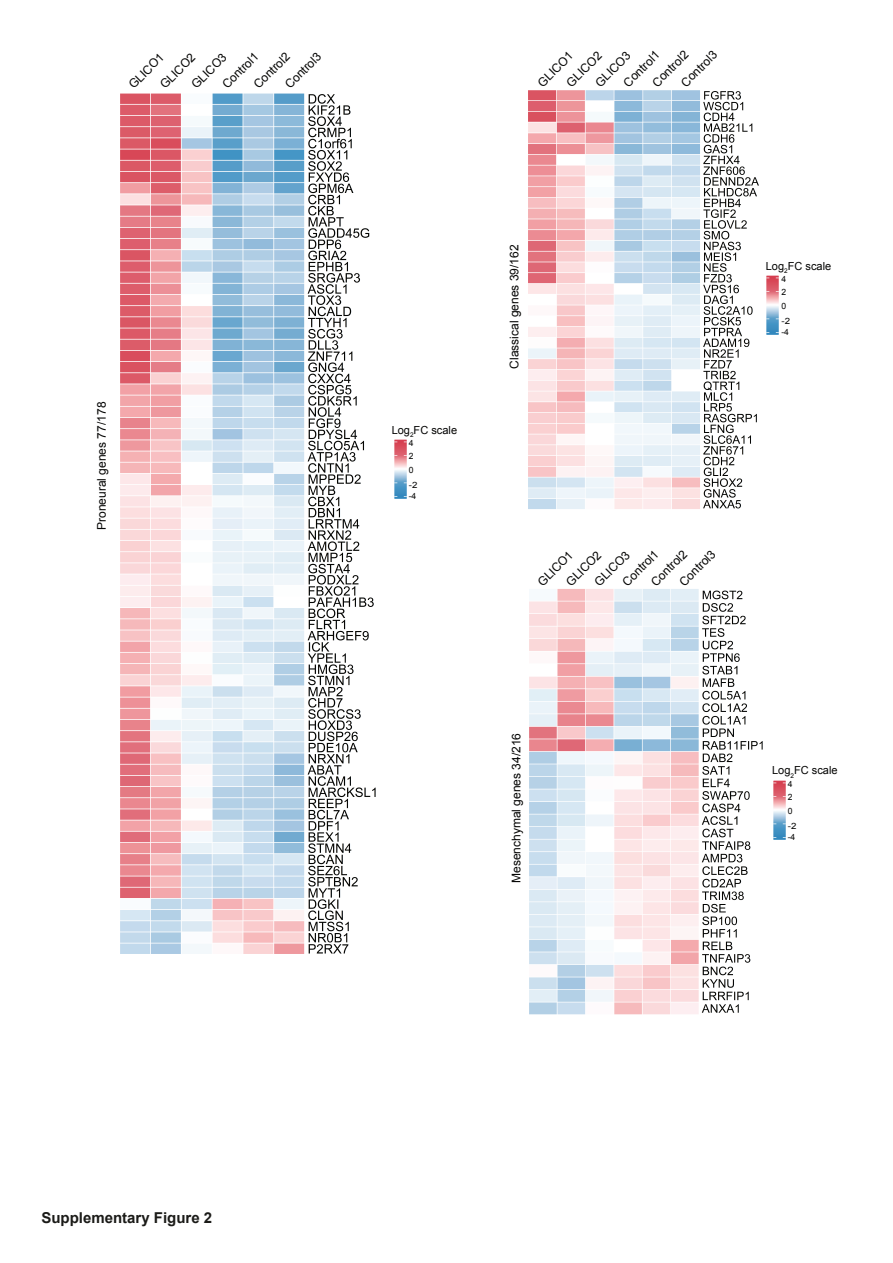
<style>
.page{position:relative;width:893px;height:1263px;background:#fff}
.page>*{position:absolute;margin:0;border:0;box-sizing:border-box;transform-origin:0 0}
.t1{font:700 15px "Arial";color:#1b1b18}
.t2{font:12px "Arial";color:#050504}
.t3{font:11.1px "Arial";color:#050504}
.t4{font:8.7px/11.1px "Arial";color:#050504;scale:1.12 1}
.t5{font:8.7px/13.4px "Arial";color:#050504;text-align:justify}
</style>
<div class="page">
<img style="left:120px;top:93px;width:256px;height:861px">
<img style="left:394px;top:439px;width:13px;height:60px">
<img style="left:528px;top:90px;width:231px;height:419px">
<img style="left:766px;top:275px;width:13px;height:60px">
<img style="left:529px;top:589px;width:234px;height:426px">
<img style="left:773px;top:780px;width:13px;height:60px">
<p class="t2" style="left:282px;top:81px;width:47px;rotate:-45deg">Control3</p>
<p class="t2" style="left:250px;top:81px;width:47px;rotate:-45deg">Control2</p>
<p class="t2" style="left:188px;top:81px;width:46px;rotate:-45deg">GLICO3</p>
<p class="t2" style="left:157px;top:81px;width:46px;rotate:-45deg">GLICO2</p>
<p class="t2" style="left:219px;top:81px;width:47px;rotate:-45deg">Control1</p>
<p class="t2" style="left:125px;top:81px;width:46px;rotate:-45deg">GLICO1</p>
<p class="t2" style="left:94px;top:530px;width:130px;rotate:-90deg">Proneural genes 77/178</p>
<p class="t2" style="left:678px;top:79px;width:47px;rotate:-45deg">Control3</p>
<p class="t2" style="left:649px;top:79px;width:47px;rotate:-45deg">Control2</p>
<p class="t2" style="left:592px;top:79px;width:46px;rotate:-45deg">GLICO3</p>
<p class="t2" style="left:563px;top:79px;width:46px;rotate:-45deg">GLICO2</p>
<p class="t2" style="left:620px;top:79px;width:47px;rotate:-45deg">Control1</p>
<p class="t2" style="left:534px;top:79px;width:46px;rotate:-45deg">GLICO1</p>
<p class="t3" style="left:392px;top:422px;width:67px">Log<sub>2</sub>FC scale</p>
<p class="t5" style="left:409px;top:436px;width:6px">4<br>2<br>0</p>
<p class="t4" style="left:409px;top:479px;width:9px">-2 -4</p>
<p class="t2" style="left:506px;top:369px;width:126px;rotate:-90deg">Classical genes 39/162</p>
<p class="t3" style="left:766px;top:258px;width:67px">Log<sub>2</sub>FC scale</p>
<p class="t5" style="left:781px;top:272px;width:6px">4<br>2<br>0</p>
<p class="t4" style="left:781px;top:315px;width:9px">-2 -4</p>
<p class="t2" style="left:676px;top:578px;width:47px;rotate:-45deg">Control3</p>
<p class="t2" style="left:647px;top:578px;width:47px;rotate:-45deg">Control2</p>
<p class="t2" style="left:591px;top:578px;width:46px;rotate:-45deg">GLICO3</p>
<p class="t2" style="left:563px;top:578px;width:46px;rotate:-45deg">GLICO2</p>
<p class="t2" style="left:619px;top:578px;width:47px;rotate:-45deg">Control1</p>
<p class="t2" style="left:534px;top:578px;width:46px;rotate:-45deg">GLICO1</p>
<p class="t2" style="left:508px;top:883px;width:152px;rotate:-90deg">Mesenchymal genes 34/216</p>
<p class="t3" style="left:772px;top:763px;width:67px">Log<sub>2</sub>FC scale</p>
<p class="t5" style="left:788px;top:777px;width:6px">4<br>2<br>0</p>
<p class="t4" style="left:788px;top:820px;width:9px">-2 -4</p>
<p class="t1" style="left:41px;top:1208px;width:172px">Supplementary Figure 2</p>
</div>
